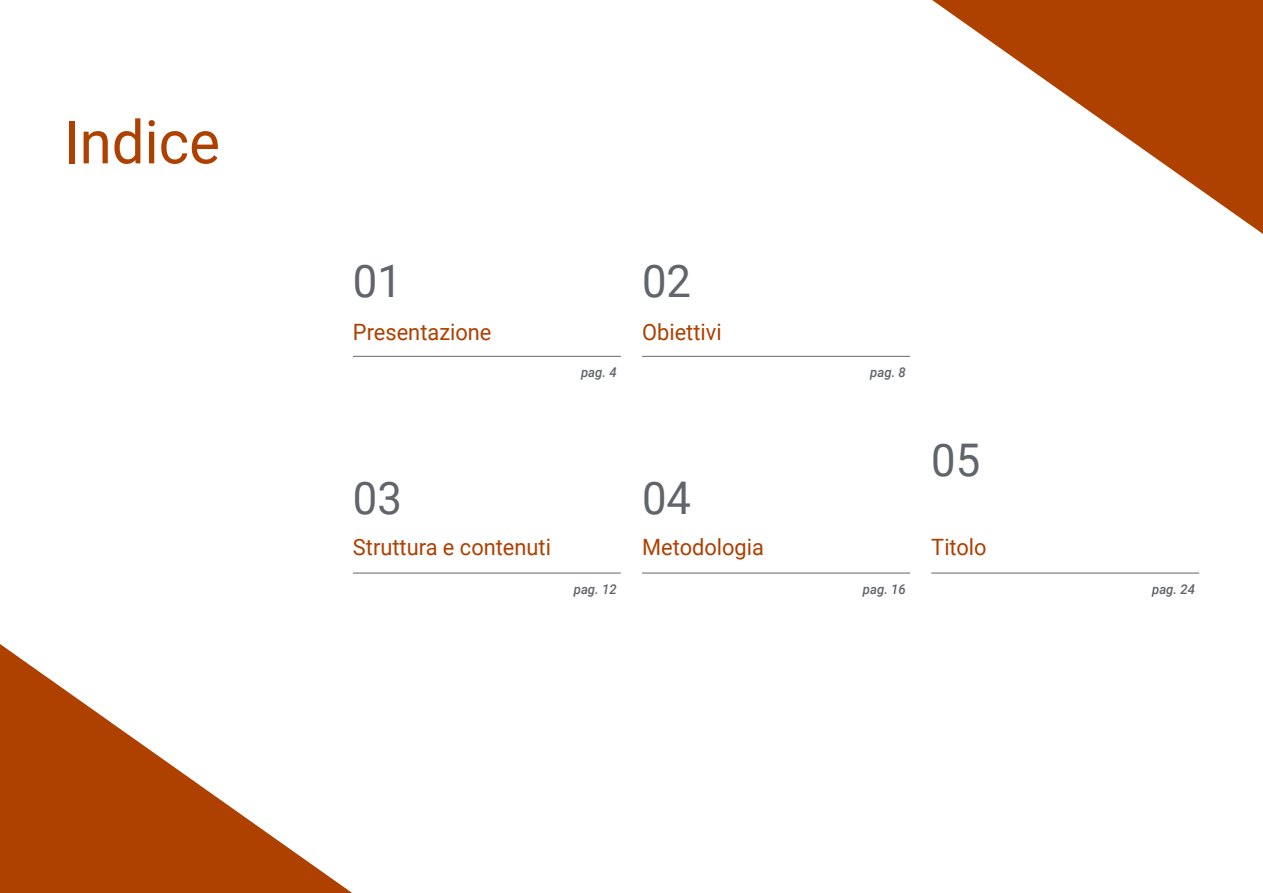
<style>
.page{position:relative;width:1263px;height:893px;background:#fff}
.page>*{position:absolute;margin:0;border:0;box-sizing:border-box;transform-origin:0 0}
.t1{font:60px "Roboto";color:#ae4000}
.t2{font:45px "Roboto";color:#61646a}
.t3{font:22.5px "Roboto";color:#ae4000}
.t4{font:italic 500 13.5px "Roboto";color:#61646a}
</style>
<div class="page">
<hr style="left:353px;top:356px;width:268px;height:1px;background:#61646a">
<hr style="left:931px;top:573px;width:268px;height:1px;background:#61646a">
<hr style="left:642px;top:356px;width:268px;height:1px;background:#61646a">
<hr style="left:353px;top:573px;width:268px;height:1px;background:#61646a">
<hr style="left:642px;top:573px;width:268px;height:1px;background:#61646a">
<svg style="left:0;top:644px;width:352px;height:249px"></svg>
<svg style="left:932px;top:0;width:331px;height:234px"></svg>
<h1 class="t1" style="left:64px;top:100px;width:158px">Indice</h1>
<h2 class="t2" style="left:353px;top:250px;width:51px">01</h2>
<h2 class="t2" style="left:642px;top:250px;width:51px">02</h2>
<p class="t3" style="left:353px;top:316px;width:140px">Presentazione</p>
<p class="t3" style="left:642px;top:316px;width:81px">Obiettivi</p>
<p class="t4" style="left:581px;top:363px;width:37px">pag. 4</p>
<p class="t4" style="left:870px;top:363px;width:37px">pag. 8</p>
<h2 class="t2" style="left:931px;top:428px;width:51px">05</h2>
<h2 class="t2" style="left:353px;top:467px;width:51px">03</h2>
<p class="t3" style="left:353px;top:531px;width:200px">Struttura e contenuti</p>
<h2 class="t2" style="left:642px;top:467px;width:51px">04</h2>
<p class="t3" style="left:642px;top:531px;width:123px">Metodologia</p>
<p class="t3" style="left:931px;top:531px;width:57px">Titolo</p>
<p class="t4" style="left:574px;top:580px;width:44px">pag. 12</p>
<p class="t4" style="left:863px;top:580px;width:44px">pag. 16</p>
<p class="t4" style="left:1152px;top:580px;width:44px">pag. 24</p>
</div>
